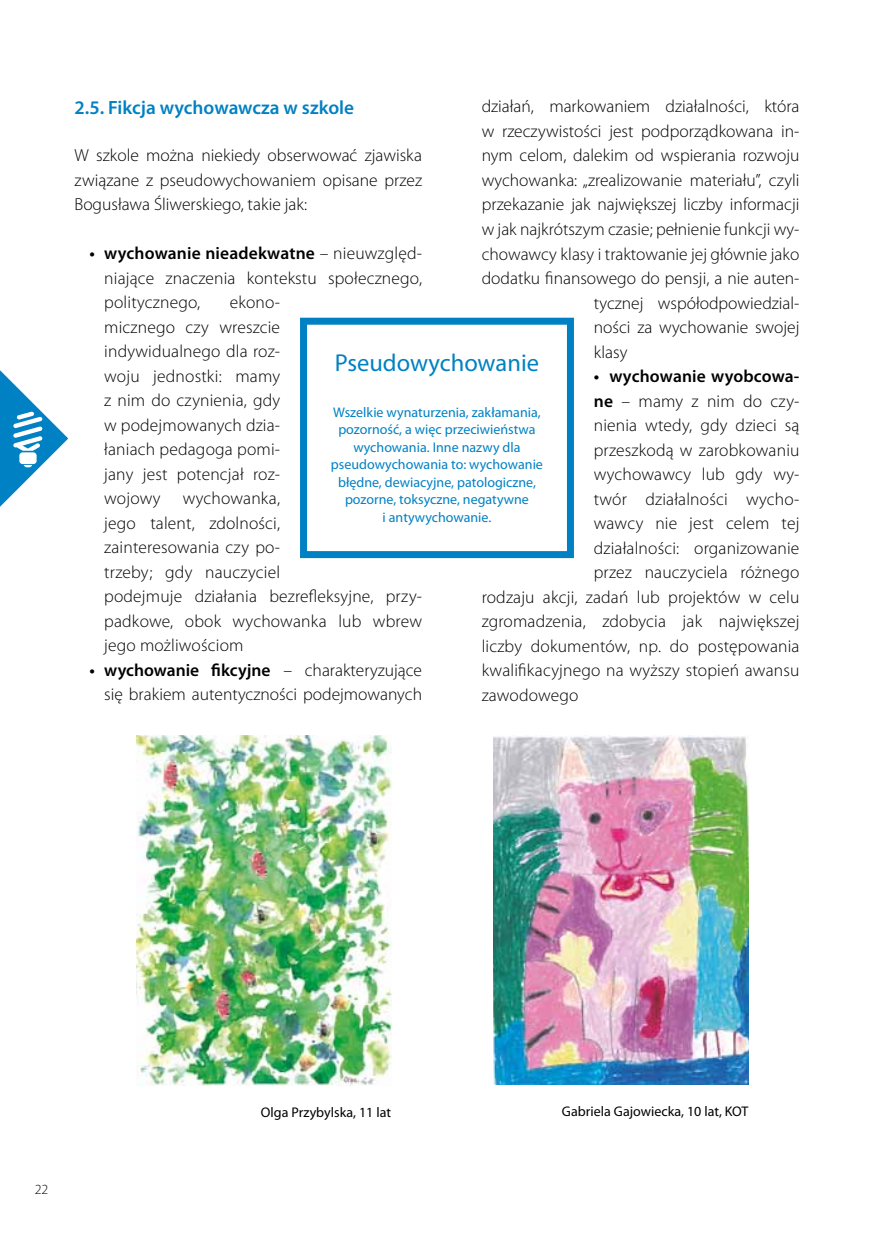
<style>
.page{position:relative;width:874px;height:1241px;background:#fff}
.page>*{position:absolute;margin:0;border:0;box-sizing:border-box;transform-origin:0 0}
.t1{font:24.5px "Myriad Pro";color:#0081c3}
.t2{font:600 19.25px "Myriad Pro";color:#0081c3}
.t3{font:300 17.5px/24.5px "Myriad Pro";letter-spacing:.01em;color:#000;text-align:justify}
.t4{font:600 17.5px "Myriad Pro";letter-spacing:.01em;color:#000}
.t5{font:14px/17.5px "Myriad Pro";color:#0081c3;text-align:center}
.t6{font:14px "Myriad Pro";color:#000}
.t7{font:300 14px "Myriad Pro";color:#000}
.s1{font-weight:600}
</style>
<div class="page">
<div style="left:300px;top:317px;width:273px;height:241px;border:7px solid #0081c3"></div>
<img style="left:493px;top:735px;width:255px;height:349px">
<img style="left:136px;top:735px;width:255px;height:350px">
<svg style="left:0;top:370px;width:68px;height:136px"></svg>
<p class="t3" style="left:481px;top:95px;width:319px">działań, markowaniem działalności, która</p>
<p class="t3" style="left:481px;top:119px;width:319px">w rzeczywistości jest podporządkowana in-</p>
<p class="t3" style="left:481px;top:144px;width:319px">nym celom, dalekim od wspierania rozwoju</p>
<p class="t3" style="left:481px;top:168px;width:319px">wychowanka: „zrealizowanie materiału”, czyli</p>
<p class="t3" style="left:481px;top:193px;width:319px">przekazanie jak największej liczby informacji</p>
<p class="t3" style="left:481px;top:217px;width:319px">w jak najkrótszym czasie; pełnienie funkcji wy-</p>
<p class="t3" style="left:481px;top:242px;width:319px">chowawcy klasy i traktowanie jej głównie jako</p>
<p class="t3" style="left:481px;top:266px;width:319px">dodatku finansowego do pensji, a nie auten-</p>
<p class="t3" style="left:593px;top:291px;width:207px">tycznej współodpowiedzial-</p>
<p class="t3" style="left:593px;top:315px;width:207px">ności za wychowanie swojej</p>
<p class="t3" style="left:593px;top:340px;width:35px">klasy</p>
<p class="t4" style="left:593px;top:365px;width:207px">• wychowanie wyobcowa-</p>
<p class="t3" style="left:593px;top:389px;width:207px"><span class="s1">ne</span> – mamy z nim do czy-</p>
<p class="t3" style="left:593px;top:413px;width:207px">nienia wtedy, gdy dzieci są</p>
<p class="t3" style="left:593px;top:438px;width:207px">przeszkodą w zarobkowaniu</p>
<p class="t3" style="left:593px;top:462px;width:207px">wychowawcy lub gdy wy-</p>
<p class="t3" style="left:593px;top:487px;width:207px">twór działalności wycho-</p>
<p class="t3" style="left:593px;top:511px;width:207px">wawcy nie jest celem tej</p>
<p class="t3" style="left:593px;top:536px;width:207px">działalności: organizowanie</p>
<p class="t3" style="left:593px;top:560px;width:207px">przez nauczyciela różnego</p>
<p class="t3" style="left:481px;top:585px;width:319px">rodzaju akcji, zadań lub projektów w celu</p>
<p class="t3" style="left:481px;top:609px;width:319px">zgromadzenia, zdobycia jak największej</p>
<p class="t3" style="left:481px;top:634px;width:319px">liczby dokumentów, np. do postępowania</p>
<p class="t3" style="left:481px;top:658px;width:319px">kwalifikacyjnego na wyższy stopień awansu</p>
<p class="t3" style="left:481px;top:683px;width:98px">zawodowego</p>
<p class="t2" style="left:74px;top:95px;width:281px">2.5. Fikcja wychowawcza w szkole</p>
<p class="t3" style="left:74px;top:143px;width:349px">W szkole można niekiedy obserwować zjawiska związane z pseudowychowaniem opisane przez Bogusława Śliwerskiego, takie jak:</p>
<p class="t3" style="left:104px;top:241px;width:319px;text-indent:-15px"><span class="s1">• wychowanie nieadekwatne</span> – nieuwzględ&shy;niające znaczenia kontekstu społecznego, politycznego,</p>
<p class="t3" style="left:104px;top:290px;width:177px;text-indent:125px">ekono&shy;micznego czy wreszcie indywidualnego dla roz&shy;woju jednostki: mamy z nim do czynienia, gdy w podejmowanych dzia&shy;łaniach pedagoga pomi&shy;jany jest potencjał roz&shy;wojowy</p>
<h1 class="t1" style="left:335px;top:348px;width:205px">Pseudowychowanie</h1>
<p class="t5" style="left:331px;top:403px;width:213px">Wszelkie wynaturzenia, zakłamania, pozorność, a więc przeciwieństwa wychowania. Inne nazwy dla pseudowychowania to: wychowanie błędne, dewiacyjne, patologiczne, pozorne, toksyczne, negatywne<br>i antywychowanie.</p>
<p class="t3" style="left:104px;top:486px;width:319px;text-align:left;text-indent:78px">wychowanka,<br>jego talent, zdolności,<br>zainteresowania czy po-<br>trzeby; gdy nauczyciel<br>podejmuje działania bezrefleksyjne, przy&shy;padkowe, obok wychowanka lub wbrew jego możliwościom</p>
<p class="t3" style="left:89px;top:658px;width:334px;text-align:right"><span class="s1">• wychowanie fikcyjne</span> – charakteryzujące się brakiem autentyczności podejmowanych</p>
<p class="t7" style="left:35px;top:1181px;width:15px">22</p>
<p class="t6" style="left:261px;top:1103px;width:132px">Olga Przybylska, 11 lat</p>
<p class="t6" style="left:561px;top:1102px;width:188px">Gabriela Gajowiecka, 10 lat, KOT</p>
</div>
